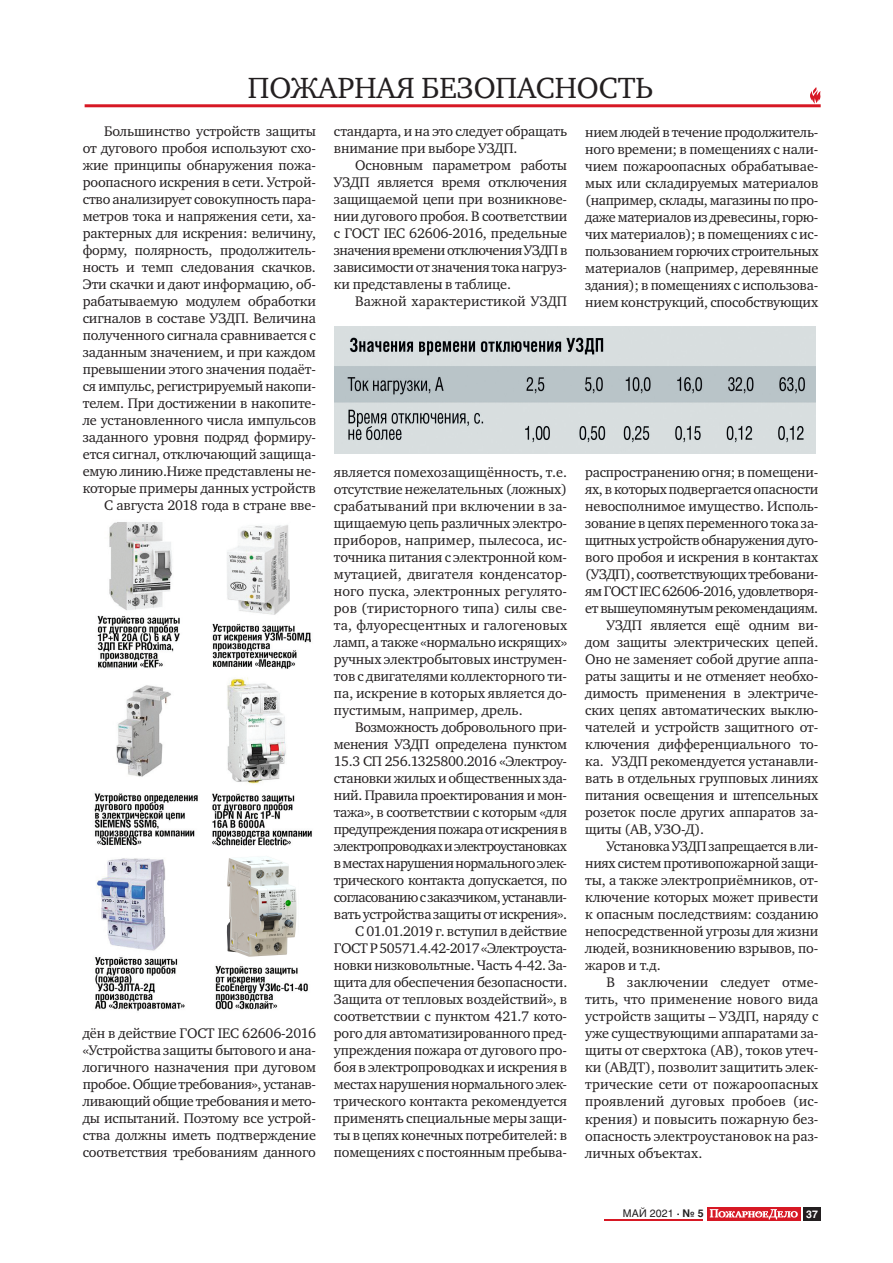
<style>
.page{position:relative;width:893px;height:1263px;background:#fff}
.page>*{position:absolute;margin:0;border:0;box-sizing:border-box;transform-origin:0 0}
.t1{font:30px "Charter C";color:#231f20}
.t2{font:14.25px/17px "Charter C";letter-spacing:-.01em;color:#231f20;text-align:justify}
.t3{font:14.25px "Charter C";letter-spacing:-.03em;color:#231f20}
.t4{font:14.25px "Charter C";letter-spacing:-.035em;color:#231f20}
.t5{font:10.5px "Helios C";letter-spacing:.02em;color:#231f20}
.t6{font:700 10.5px "Helios C";color:#fff}
.s1{font-weight:700}
</style>
<div class="page">
<hr style="left:604px;top:1219px;width:99px;height:1px;background:#d71824">
<div style="left:804px;top:1207px;width:17px;height:13px;background:#231f20"></div>
<div style="left:707px;top:1207px;width:93px;height:13px;background:#d71824"></div>
<svg style="left:710px;top:1209px;width:88px;height:10px"></svg>
<hr style="left:85px;top:104px;width:736px;height:3px;background:#d71824">
<svg style="left:810px;top:87px;width:11px;height:17px"></svg>
<img style="left:335px;top:327px;width:480px;height:127px">
<img style="left:94px;top:522px;width:218px;height:489px">
<img style="left:226px;top:855px;width:71px;height:103px">
<h1 class="t1" style="left:248px;top:71px;width:407px">ПОЖАРНАЯ БЕЗОПАСНОСТЬ</h1>
<p class="t2" style="left:83px;top:123px;width:235px;text-align:right">Большинство устройств защиты<br>от дугового пробоя используют схо&shy;жие принципы обнаружения пожа&shy;роопасного искрения в сети. Устрой&shy;ство анализирует совокупность пара&shy;метров тока и напряжения сети, ха&shy;рактерных для искрения: величину, форму, полярность, продолжитель&shy;ность и темп следования скачков.<br>Эти скачки и дают информацию, об&shy;рабатываемую модулем обработки сигналов в составе УЗДП. Величина полученного сигнала сравнивается с заданным значением, и при каждом превышении этого значения подаёт&shy;ся импульс, регистрируемый накопи&shy;телем. При достижении в накопите&shy;ле установленного числа импульсов заданного уровня подряд формиру&shy;ется сигнал, отключающий защища&shy;емую линию.Ниже представлены не&shy;которые примеры данных устройств С августа 2018 года в стране вве-</p>
<p class="t2" style="left:334px;top:123px;width:235px">стандарта, и на это следует обращать внимание при выборе УЗДП.</p>
<p class="t2" style="left:334px;top:157px;width:235px;text-indent:21px">Основным параметром работы УЗДП является время отключения защищаемой цепи при возникнове&shy;нии дугового пробоя. В соответствии с ГОСТ IEC 62606-2016, предельные значения времени отключения УЗДП в зависимости от значения тока нагруз&shy;ки представлены в таблице.</p>
<p class="t2" style="left:355px;top:293px;width:213px">Важной характеристикой УЗДП</p>
<p class="t2" style="left:585px;top:123px;width:235px">нием людей в течение продолжитель&shy;ного времени; в помещениях с нали&shy;чием пожароопасных обрабатывае&shy;мых или складируемых материалов (например, склады, магазины по про&shy;даже материалов из древесины, горю&shy;чих материалов); в помещениях с ис&shy;пользованием горючих строительных материалов (например, деревянные здания); в помещениях с использова&shy;нием конструкций, способствующих</p>
<p class="t2" style="left:334px;top:463px;width:235px">является помехозащищённость, т.е. отсутствие нежелательных (ложных) срабатываний при включении в за&shy;щищаемую цепь различных электро&shy;приборов, например, пылесоса, ис&shy;точника питания с электронной ком&shy;мутацией, двигателя конденсатор&shy;ного пуска, электронных регулято&shy;ров (тиристорного типа) силы све&shy;та, флуоресцентных и галогеновых ламп, а также «нормально искрящих» ручных электробытовых инструмен&shy;тов с двигателями коллекторного ти&shy;па, искрение в которых является до&shy;пустимым, например, дрель.</p>
<p class="t2" style="left:334px;top:719px;width:235px;text-align:right">Возможность добровольного при&shy;менения УЗДП определена пунктом 15.3 СП 256.1325800.2016 «Электроу&shy;становки жилых и общественных зда&shy;ний. Правила проектирования и мон&shy;тажа», в соответствии с которым «для предупреждения пожара от искрения в электропроводках и электроустановках в местах нарушения нормального элек&shy;трического контакта допускается, по согласованию с заказчиком, устанавли&shy;вать устройства защиты от искрения».<br>С 01.01.2019 г. вступил в действие ГОСТ Р 50571.4.42-2017 «Электроуста&shy;новки низковольтные. Часть 4-42. За&shy;щита для обеспечения безопасности.<br>Защита от тепловых воздействий», в соответствии с пунктом 421.7 кото&shy;рого для автоматизированного пред&shy;упреждения пожара от дугового про&shy;боя в электропроводках и искрения в местах нарушения нормального элек&shy;трического контакта рекомендуется применять специальные меры защи&shy;ты в цепях конечных потребителей: в помещениях с постоянным пребыва-</p>
<p class="t2" style="left:585px;top:464px;width:235px">распространению огня; в помещени-</p>
<p class="t2" style="left:585px;top:481px;width:235px">ях, в которых подвергается опасности</p>
<p class="t2" style="left:585px;top:498px;width:235px">невосполнимое имущество. Исполь-</p>
<p class="t2" style="left:585px;top:515px;width:235px">зование в цепях переменного тока за-</p>
<p class="t3" style="left:585px;top:532px;width:235px">щитных устройств обнаружения дуго-</p>
<p class="t2" style="left:585px;top:549px;width:235px">вого пробоя и искрения в контактах</p>
<p class="t3" style="left:585px;top:566px;width:235px">(УЗДП), соответствующих требовани-</p>
<p class="t4" style="left:585px;top:583px;width:235px">ям ГОСТ IEC 62606-2016, удовлетворя-</p>
<p class="t3" style="left:585px;top:600px;width:235px">ет вышеупомянутым рекомендациям.</p>
<p class="t2" style="left:606px;top:617px;width:213px">УЗДП является ещё одним ви-</p>
<p class="t2" style="left:585px;top:634px;width:235px">дом защиты электрических цепей.</p>
<p class="t2" style="left:585px;top:651px;width:235px">Оно не заменяет собой другие аппа-</p>
<p class="t2" style="left:585px;top:668px;width:235px">раты защиты и не отменяет необхо-</p>
<p class="t2" style="left:585px;top:685px;width:235px">димость применения в электриче-</p>
<p class="t2" style="left:585px;top:702px;width:235px">ских цепях автоматических выклю-</p>
<p class="t2" style="left:585px;top:719px;width:235px">чателей и устройств защитного от-</p>
<p class="t2" style="left:585px;top:736px;width:235px">ключения дифференциального то-</p>
<p class="t2" style="left:585px;top:753px;width:235px">ка. УЗДП рекомендуется устанавли-</p>
<p class="t2" style="left:585px;top:770px;width:235px">вать в отдельных групповых линиях</p>
<p class="t2" style="left:585px;top:787px;width:235px">питания освещения и штепсельных</p>
<p class="t2" style="left:585px;top:804px;width:235px">розеток после других аппаратов за-</p>
<p class="t2" style="left:585px;top:821px;width:121px">щиты (АВ, УЗО-Д).</p>
<p class="t3" style="left:606px;top:838px;width:213px">Установка УЗДП запрещается в ли-</p>
<p class="t2" style="left:585px;top:855px;width:235px">ниях систем противопожарной защи-</p>
<p class="t2" style="left:585px;top:872px;width:235px">ты, а также электроприёмников, от-</p>
<p class="t2" style="left:585px;top:889px;width:235px">ключение которых может привести</p>
<p class="t2" style="left:585px;top:906px;width:235px">к опасным последствиям: созданию</p>
<p class="t2" style="left:585px;top:923px;width:235px">непосредственной угрозы для жизни</p>
<p class="t2" style="left:585px;top:940px;width:235px">людей, возникновению взрывов, по-</p>
<p class="t2" style="left:585px;top:957px;width:77px">жаров и т.д.</p>
<p class="t2" style="left:606px;top:974px;width:213px">В заключении следует отме-</p>
<p class="t2" style="left:585px;top:991px;width:235px">тить, что применение нового вида</p>
<p class="t2" style="left:585px;top:1008px;width:235px">устройств защиты – УЗДП, наряду с</p>
<p class="t2" style="left:585px;top:1025px;width:235px">уже существующими аппаратами за-</p>
<p class="t2" style="left:585px;top:1042px;width:235px">щиты от сверхтока (АВ), токов утеч-</p>
<p class="t2" style="left:585px;top:1059px;width:235px">ки (АВДТ), позволит защитить элек-</p>
<p class="t2" style="left:585px;top:1076px;width:235px">трические сети от пожароопасных</p>
<p class="t2" style="left:585px;top:1093px;width:235px">проявлений дуговых пробоев (ис-</p>
<p class="t2" style="left:585px;top:1110px;width:235px">крения) и повысить пожарную без-</p>
<p class="t2" style="left:585px;top:1127px;width:235px">опасность электроустановок на раз-</p>
<p class="t2" style="left:585px;top:1144px;width:119px">личных объектах.</p>
<p class="t2" style="left:83px;top:1024px;width:235px">дён в действие ГОСТ IEC 62606-2016 «Устройства защиты бытового и ана&shy;логичного назначения при дуговом пробое. Общие требования», устанав&shy;ливающий общие требования и мето&shy;ды испытаний. Поэтому все устрой&shy;ства должны иметь подтверждение соответствия требованиям данного</p>
<p class="t5" style="left:623px;top:1207px;width:83px">МАЙ 2021 <span class="s1">· № 5</span></p>
<p class="t6" style="left:806px;top:1208px;width:13px">37</p>
</div>
